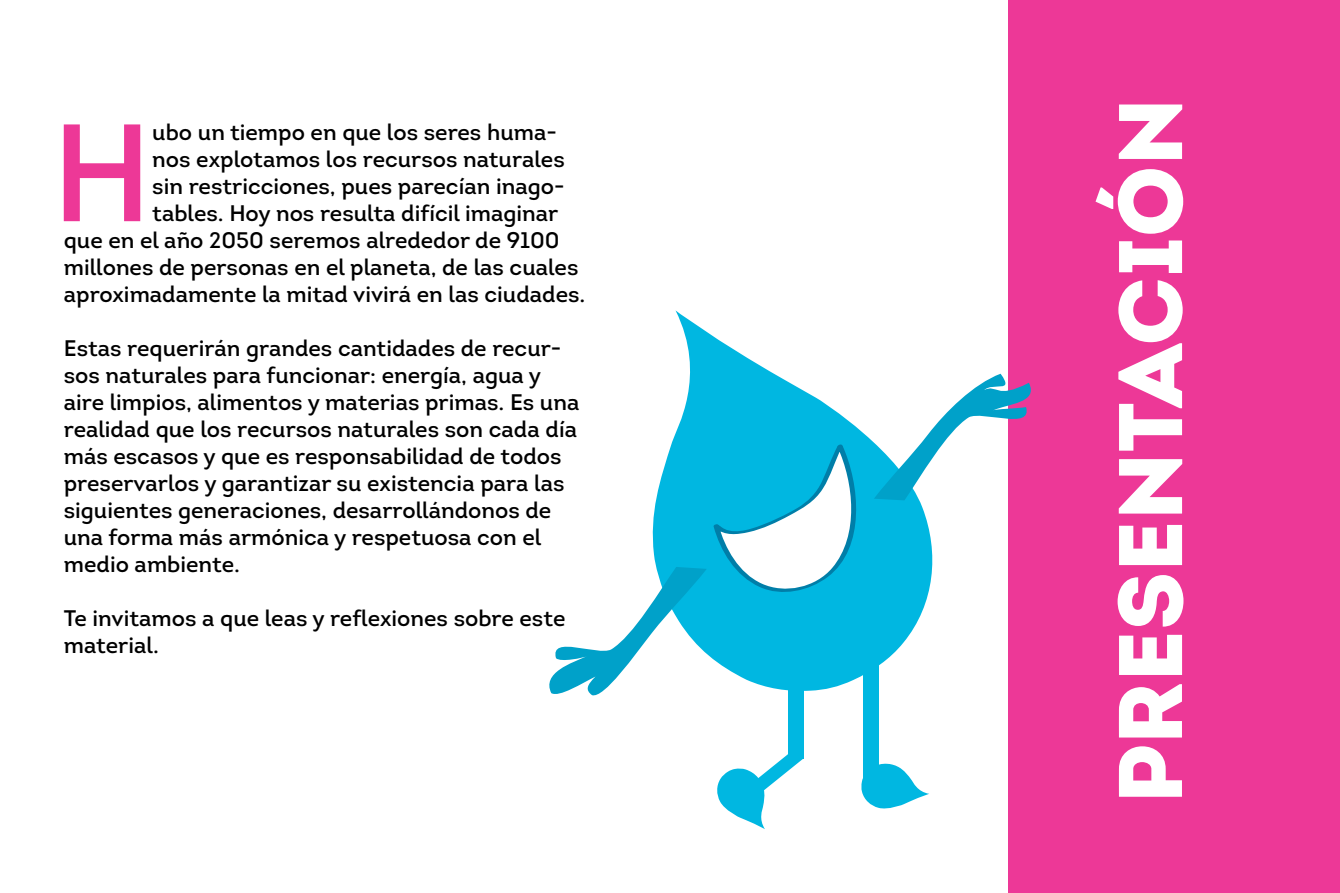
<style>
.page{position:relative;width:1340px;height:893px;background:#fff}
.page>*{position:absolute;margin:0;border:0;box-sizing:border-box;transform-origin:0 0}
.t1{font:138.15px "Intro";color:#ed3897}
.t2{font:900 90px "Intro";color:#fff}
.t3{font:22.5px/27px "Intro";color:#000}
</style>
<div class="page">
<div style="left:1008px;top:0;width:331px;height:893px;background:#ed3897"></div>
<svg style="left:652px;top:310px;width:281px;height:382px;fill:#00b7e1"></svg>
<svg style="left:861px;top:763px;width:68px;height:46px"></svg>
<div style="left:788px;top:679px;width:15px;height:79px;background:#00b7e1"></div>
<svg style="left:717px;top:754px;width:86px;height:75px"></svg>
<div style="left:863px;top:663px;width:16px;height:129px;background:#00b7e1"></div>
<svg style="left:873px;top:374px;width:158px;height:126px"></svg>
<svg style="left:549px;top:567px;width:157px;height:129px"></svg>
<svg style="left:713px;top:444px;width:153px;height:160px"></svg>
<h1 class="t1" style="left:52px;top:86px;width:102px">H</h1>
<p class="t3" style="left:152px;top:119px;width:406px">ubo un tiempo en que los seres huma-</p>
<p class="t3" style="left:152px;top:146px;width:414px">nos explotamos los recursos naturales</p>
<p class="t3" style="left:152px;top:173px;width:414px">sin restricciones, pues parecían inago-</p>
<p class="t3" style="left:152px;top:200px;width:407px">tables. Hoy nos resulta difícil imaginar</p>
<p class="t3" style="left:64px;top:227px;width:497px">que en el año 2050 seremos alrededor de 9100</p>
<p class="t3" style="left:64px;top:254px;width:516px">millones de personas en el planeta, de las cuales</p>
<p class="t3" style="left:64px;top:281px;width:523px">aproximadamente la mitad vivirá en las ciudades.</p>
<p class="t3" style="left:64px;top:335px;width:517px">Estas requerirán grandes cantidades de recur&shy;sos naturales para funcionar: energía, agua y aire limpios, alimentos y materias primas. Es una realidad que los recursos naturales son cada día más escasos y que es responsabilidad de todos preservarlos y garantizar su existencia para las siguientes generaciones, desarrollándonos de una forma más armónica y respetuosa con el medio ambiente.</p>
<p class="t3" style="left:64px;top:605px;width:503px">Te invitamos a que leas y reflexiones sobre este material.</p>
<h2 class="t2" style="left:1091px;top:804px;width:707px;rotate:-90deg">PRESENTACIÓN</h2>
</div>
